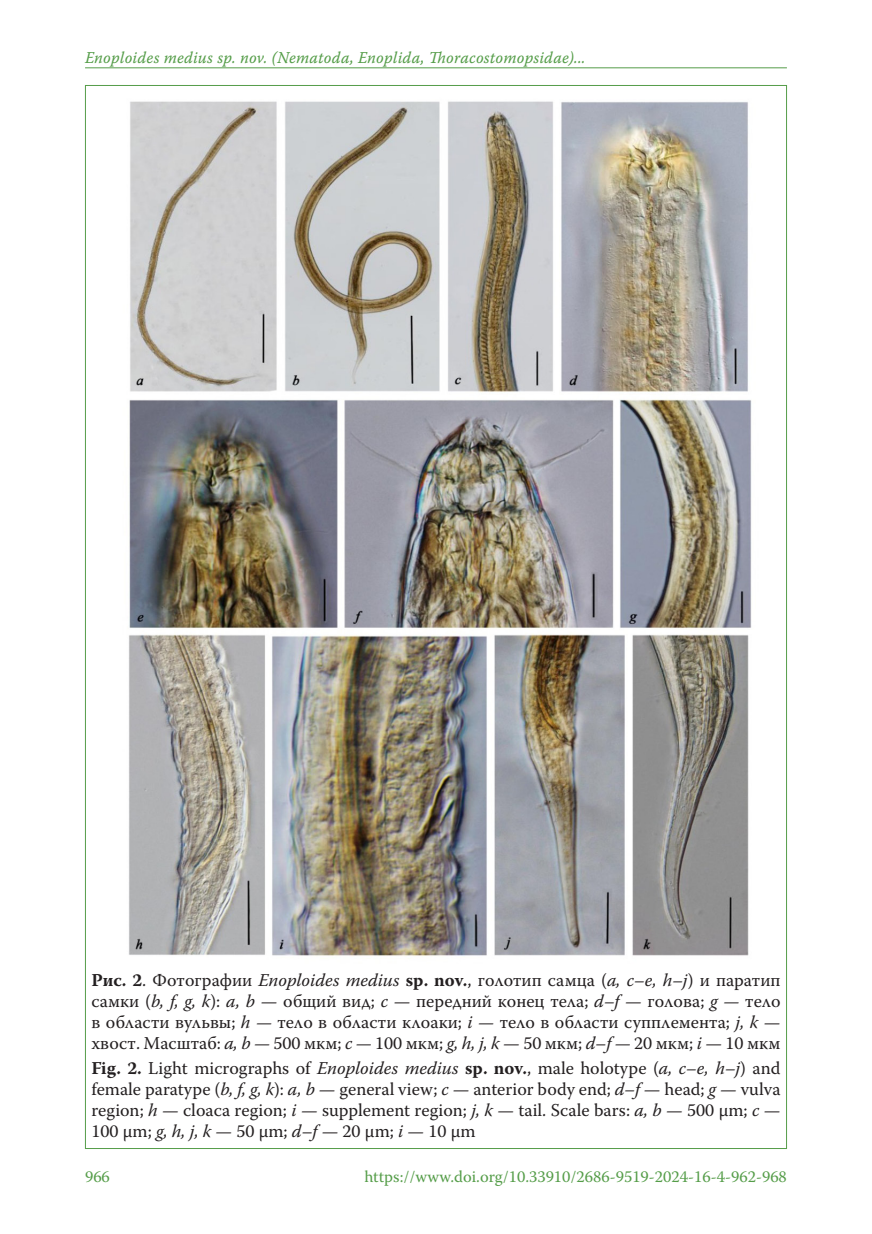
<style>
.page{position:relative;width:872px;height:1234px;background:#fff}
.page>*{position:absolute;margin:0;border:0;box-sizing:border-box;transform-origin:0 0}
.t1{font:18px/21px "Warnock Pro";color:#231f20;text-align:justify}
.colon_right{font:16.5px "Warnock Pro It Capt";letter-spacing:.01em;color:#559d49;scale:.95 1}
.t2{font:16.5px "Warnock Pro";color:#559d49}
.s1{font-weight:700}
.s2{font-style:italic}
</style>
<div class="page">
<img style="left:129px;top:101px;width:623px;height:855px">
<hr style="left:85px;top:67px;width:702px;height:1px;background:#559d49">
<p class="colon_right" style="left:85px;top:48px;width:528px">Enoploides medius sp. nov. (Nematoda, Enoplida, Thoracostomopsidae)...</p>
<p class="t1" style="left:91px;top:968px;width:690px"><span class="s1">Рис. 2</span>. Фотографии <span class="s2">Enoploides medius</span> <span class="s1">sp. nov.</span>, голотип самца (<span class="s2">а, с–e, h–j</span>) и паратип самки (<span class="s2">b, f, g, k</span>): <span class="s2">a, b</span> — общий вид; <span class="s2">с</span> — передний конец тела; <span class="s2">d–f</span> — голова; <span class="s2">g —</span> тело в области вульвы; <span class="s2">h —</span> тело в области клоаки; <span class="s2">i —</span> тело в области супплемента; <span class="s2">j, k</span> — хвост. Масштаб: <span class="s2">а, b —</span> 500 мкм; <span class="s2">с —</span> 100 мкм; <span class="s2">g, h, j, k</span> — 50 мкм; <span class="s2">d</span>–<span class="s2">f —</span> 20 мкм; <span class="s2">i</span> — 10 мкм</p>
<p class="t1" style="left:91px;top:1056px;width:690px"><span class="s1">Fig. 2.</span> Light micrographs of <span class="s2">Enoploides medius</span> <span class="s1">sp. nov.</span>, male holotype (<span class="s2">а, с–e, h–j</span>) and female paratype (<span class="s2">b, f, g, k</span>): <span class="s2">a, b</span> — general view; <span class="s2">с</span> — anterior body end; <span class="s2">d–f</span> — head; <span class="s2">g</span> — vulva region; <span class="s2">h</span> — cloaca region; <span class="s2">i</span> — supplement region; <span class="s2">j, k</span> — tail. Scale bars: <span class="s2">а, b</span> — 500 µm; <span class="s2">с</span> — 100 µm; <span class="s2">g, h, j, k</span> — 50 µm; <span class="s2">d</span>–<span class="s2">f</span> — 20 µm; <span class="s2">i</span> — 10 µm</p>
<p class="t2" style="left:85px;top:1166px;width:26px">966</p>
<p class="t2" style="left:364px;top:1166px;width:424px">https://www.doi.org/10.33910/2686-9519-2024-16-4-962-968</p>
</div>
